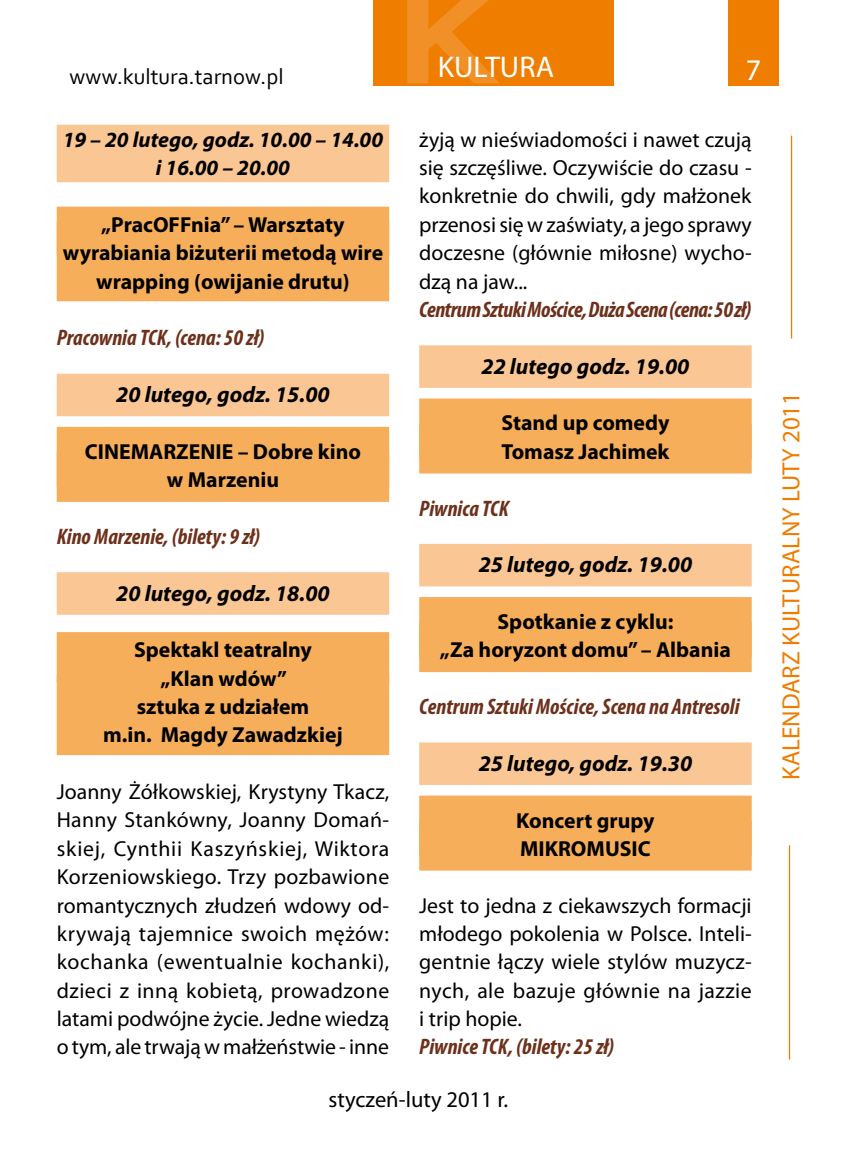
<style>
.page{position:relative;width:851px;height:1170px;background:#fff}
.page>*{position:absolute;margin:0;border:0;box-sizing:border-box;transform-origin:0 0}
.t1{font:30px "Myriad Pro";color:#fff}
.t2{font:25px "Myriad Pro";color:#ee7d00}
.t3{font:italic 700 condensed 22.5px "Myriad Pro";color:#6d301b}
.t4{font:italic 700 22.5px "Myriad Pro";color:#000}
.t5{font:italic 700 condensed 22.5px "Myriad Pro";letter-spacing:-.02em;color:#6d301b}
.t6{font:22.5px "Corbel";color:#000}
.t7{font:22.5px "Myriad Pro";color:#000}
.t8{font:21.75px/28.2px "Myriad Pro";color:#000;text-align:justify}
.t9{font:700 21.75px/28.2px "Myriad Pro";color:#000;text-align:center}
.t10{font:italic 700 21.75px/28.2px "Myriad Pro";color:#000;text-align:center}
</style>
<div class="page">
<div style="left:373px;top:0;width:241px;height:85px;background:#ee7d00"></div>
<svg style="left:404px;top:0;width:164px;height:86px"></svg>
<div style="left:728px;top:0;width:50px;height:85px;background:#ee7d00"></div>
<hr style="left:790px;top:136px;width:2px;height:202px;background:#ee7d00">
<hr style="left:788px;top:845px;width:2px;height:214px;background:#ee7d00">
<div style="left:57px;top:125px;width:332px;height:57px;background:#fac694"></div>
<div style="left:57px;top:207px;width:332px;height:50px;background:#f7ae5b"></div>
<div style="left:57px;top:221px;width:332px;height:80px;background:#f7ae5b"></div>
<div style="left:57px;top:373px;width:332px;height:43px;background:#fac694"></div>
<div style="left:57px;top:427px;width:332px;height:75px;background:#f7ae5b"></div>
<div style="left:57px;top:572px;width:332px;height:42px;background:#fac694"></div>
<div style="left:57px;top:632px;width:332px;height:50px;background:#f7ae5b"></div>
<div style="left:57px;top:675px;width:332px;height:80px;background:#f7ae5b"></div>
<div style="left:419px;top:345px;width:332px;height:43px;background:#fac694"></div>
<div style="left:419px;top:398px;width:332px;height:75px;background:#f7ae5b"></div>
<div style="left:419px;top:544px;width:332px;height:42px;background:#fac694"></div>
<div style="left:419px;top:597px;width:332px;height:75px;background:#f7ae5b"></div>
<div style="left:419px;top:742px;width:332px;height:42px;background:#fac694"></div>
<div style="left:419px;top:795px;width:332px;height:75px;background:#f7ae5b"></div>
<p class="t6" style="left:70px;top:62px;width:215px">www.kultura.tarnow.pl</p>
<p class="t10" style="left:63px;top:125px;width:322px">19 – 20 lutego, godz. 10.00 – 14.00 i 16.00 – 20.00</p>
<p class="t9" style="left:63px;top:210px;width:322px">„PracOFFnia” – Warsztaty wyrabiania biżuterii metodą wire wrapping (owijanie drutu)</p>
<p class="t3" style="left:57px;top:324px;width:209px">Pracownia TCK, (cena: 50 zł)</p>
<p class="t4" style="left:116px;top:380px;width:215px">20 lutego, godz. 15.00</p>
<p class="t9" style="left:85px;top:436px;width:277px">CINEMARZENIE – Dobre kino w Marzeniu</p>
<p class="t3" style="left:57px;top:522px;width:205px">Kino Marzenie, (bilety: 9 zł)</p>
<p class="t4" style="left:116px;top:578px;width:215px">20 lutego, godz. 18.00</p>
<p class="t9" style="left:103px;top:635px;width:241px">Spektakl teatralny<br>„Klan wdów”<br>sztuka z udziałem<br>m.in. Magdy Zawadzkiej</p>
<p class="t8" style="left:57px;top:777px;width:334px">Joanny Żółkowskiej, Krystyny Tkacz, Hanny Stankówny, Joanny Domań&shy;skiej, Cynthii Kaszyńskiej, Wiktora Korzeniowskiego. Trzy pozbawione romantycznych złudzeń wdowy od&shy;krywają tajemnice swoich mężów: kochanka (ewentualnie kochanki), dzieci z inną kobietą, prowadzone latami podwójne życie. Jedne wiedzą o tym, ale trwają w małżeństwie - inne</p>
<h1 class="t1" style="left:437px;top:48px;width:118px">KULTURA</h1>
<h1 class="t1" style="left:745px;top:51px;width:17px">7</h1>
<p class="t8" style="left:419px;top:125px;width:334px">żyją w nieświadomości i nawet czują się szczęśliwe. Oczywiście do czasu - konkretnie do chwili, gdy małżonek przenosi się w zaświaty, a jego sprawy doczesne (głównie miłosne) wycho&shy;dzą na jaw...</p>
<p class="t5" style="left:419px;top:295px;width:334px">Centrum Sztuki Mościce, Duża Scena (cena: 50 zł)</p>
<p class="t4" style="left:481px;top:351px;width:209px">22 lutego godz. 19.00</p>
<p class="t9" style="left:501px;top:408px;width:169px;text-align:left">Stand up comedy<br>Tomasz Jachimek</p>
<p class="t3" style="left:419px;top:494px;width:91px">Piwnica TCK</p>
<p class="t4" style="left:478px;top:550px;width:215px">25 lutego, godz. 19.00</p>
<p class="t9" style="left:440px;top:606px;width:292px">Spotkanie z cyklu:<br>„Za horyzont domu” – Albania</p>
<p class="t3" style="left:419px;top:692px;width:322px">Centrum Sztuki Mościce, Scena na Antresoli</p>
<p class="t4" style="left:478px;top:748px;width:215px">25 lutego, godz. 19.30</p>
<p class="t9" style="left:516px;top:805px;width:140px;text-align:left">Koncert grupy<br>MIKROMUSIC</p>
<p class="t8" style="left:419px;top:890px;width:334px">Jest to jedna z ciekawszych formacji młodego pokolenia w Polsce. Inteli&shy;gentnie łączy wiele stylów muzycz&shy;nych, ale bazuje głównie na jazzie i trip hopie.</p>
<p class="t3" style="left:419px;top:1032px;width:197px">Piwnice TCK, (bilety: 25 zł)</p>
<p class="t7" style="left:328px;top:1085px;width:181px">styczeń-luty 2011 r.</p>
<p class="t2" style="left:775px;top:779px;width:389px;rotate:-90deg">KALENDARZ KULTURALNY LUTY 2011</p>
</div>
